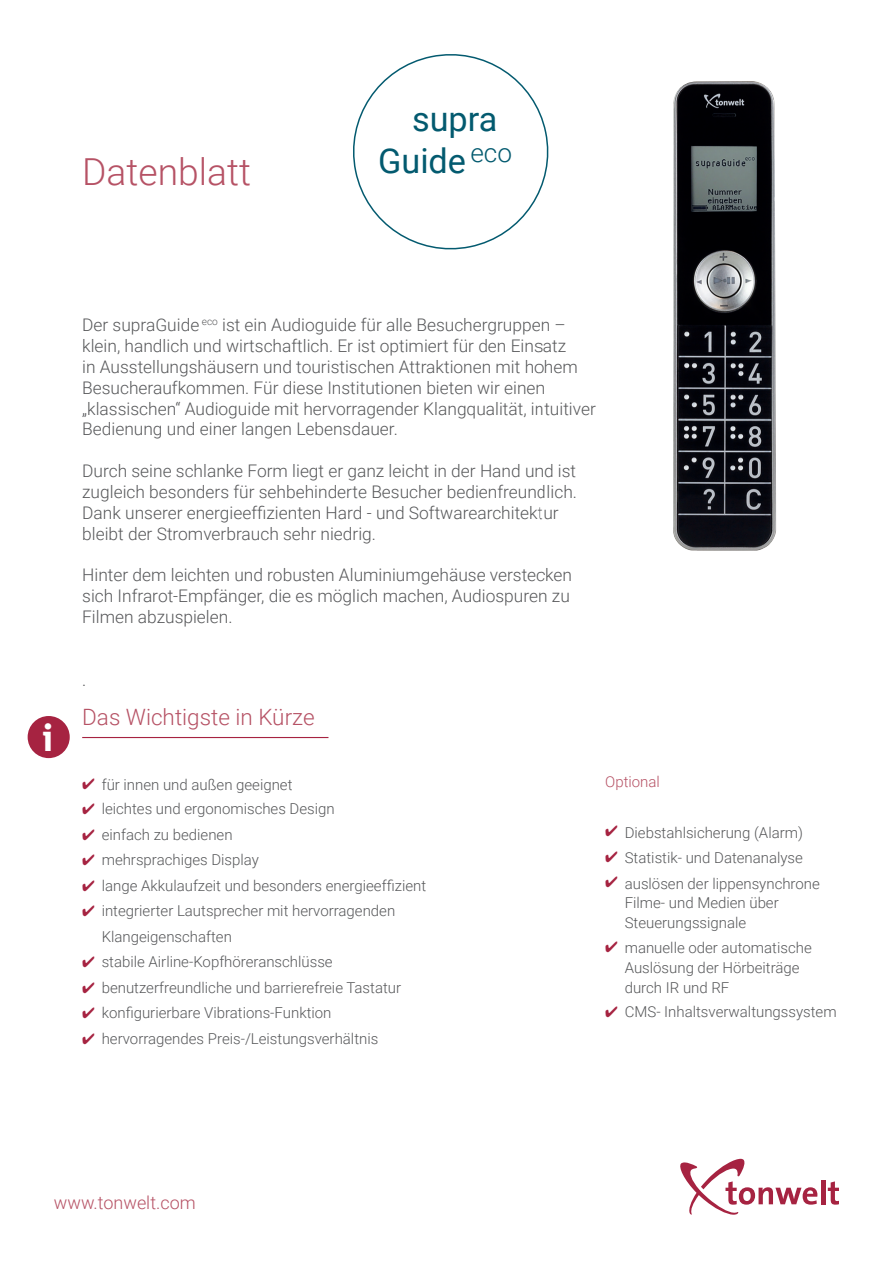
<style>
.page{position:relative;width:893px;height:1263px;background:#fff}
.page>*{position:absolute;margin:0;border:0;box-sizing:border-box;transform-origin:0 0}
.t1{font:700 37.65px "Unit";color:#fff}
.t2{font:300 37.2px "Roboto";color:#b65265}
.t3{font:34.2px/41.1px "Roboto";color:#035a6f;text-align:center}
.t4{font:300 22.5px "Roboto";color:#b65265}
.t5{font:300 18px "Roboto";color:#b65265}
.t6{font:300 17.4px/20.9px "Roboto";color:#57585a}
.t7{font:300 15px/19.5px "Roboto";color:#57585a}
.t8{font:300 15px "Roboto";color:#b65265}
.s1{color:#a62341}
</style>
<div class="page">
<svg style="left:680px;top:1158px;width:137px;height:57px"></svg>
<hr style="left:821px;top:1180px;width:4px;height:24px;background:#a62341">
<svg style="left:828px;top:1181px;width:11px;height:24px"></svg>
<svg style="left:353px;top:54px;width:196px;height:196px"></svg>
<img style="left:673px;top:81px;width:103px;height:470px">
<div style="left:28px;top:716px;width:42px;height:42px;background:#a62341;border-radius:50%"></div>
<hr style="left:82px;top:737px;width:246px;height:1px;background:#a62341">
<h2 class="t2" style="left:82px;top:146px;width:170px">Datenblatt</h2>
<h3 class="t3" style="left:378px;top:97px;width:135px">supra<br>Guide <sup>eco</sup></h3>
<h1 class="t1" style="left:42px;top:714px;width:12px">i</h1>
<p class="t6" style="left:82px;top:314px;width:515px">Der supraGuide <sup>eco</sup> ist ein Audioguide für alle Besuchergruppen – klein, handlich und wirtschaftlich. Er ist optimiert für den Einsatz<br>in Ausstellungshäusern und touristischen Attraktionen mit hohem Besucheraufkommen. Für diese Institutionen bieten wir einen „klassischen“ Audioguide mit hervorragender Klangqualität, intuitiver Bedienung und einer langen Lebensdauer.</p>
<p class="t6" style="left:82px;top:460px;width:496px">Durch seine schlanke Form liegt er ganz leicht in der Hand und ist zugleich besonders für sehbehinderte Besucher bedienfreundlich.<br>Dank unserer energieeffizienten Hard - und Softwarearchitektur bleibt der Stromverbrauch sehr niedrig.</p>
<p class="t6" style="left:82px;top:564px;width:491px">Hinter dem leichten und robusten Aluminiumgehäuse verstecken sich Infrarot-Empfänger, die es möglich machen, Audiospuren zu<br>Filmen abzuspielen.</p>
<p class="t6" style="left:82px;top:668px;width:6px">.</p>
<p class="t4" style="left:82px;top:701px;width:234px">Das Wichtigste in Kürze</p>
<p class="t7" style="left:82px;top:774px;width:212px"><span class="s1">✔</span> für innen und außen geeignet</p>
<p class="t7" style="left:82px;top:798px;width:254px"><span class="s1">✔</span> leichtes und ergonomisches Design</p>
<p class="t7" style="left:82px;top:824px;width:152px"><span class="s1">✔</span> einfach zu bedienen</p>
<p class="t7" style="left:82px;top:849px;width:178px"><span class="s1">✔</span> mehrsprachiges Display</p>
<p class="t7" style="left:82px;top:875px;width:345px"><span class="s1">✔</span> lange Akkulaufzeit und besonders energieeffizient</p>
<p class="t7" style="left:102px;top:897px;width:295px;line-height:25.5px;text-indent:-20px"><span class="s1">✔</span> integrierter Lautsprecher mit hervorragenden<br>Klangeigenschaften</p>
<p class="t7" style="left:82px;top:951px;width:252px"><span class="s1">✔</span> stabile Airline-Kopfhöreranschlüsse</p>
<p class="t7" style="left:82px;top:977px;width:320px"><span class="s1">✔</span> benutzerfreundliche und barrierefreie Tastatur</p>
<p class="t7" style="left:82px;top:1002px;width:251px"><span class="s1">✔</span> konfigurierbare Vibrations-Funktion</p>
<p class="t7" style="left:82px;top:1028px;width:298px"><span class="s1">✔</span> hervorragendes Preis-/Leistungsverhältnis</p>
<p class="t8" style="left:605px;top:771px;width:56px">Optional</p>
<p class="t7" style="left:605px;top:822px;width:199px"><span class="s1">✔</span> Diebstahlsicherung (Alarm)</p>
<p class="t7" style="left:605px;top:848px;width:199px"><span class="s1">✔</span> Statistik- und Datenanalyse</p>
<p class="t7" style="left:625px;top:873px;width:197px;text-indent:-20px"><span class="s1">✔</span> auslösen der lippensynchrone<br>Filme- und Medien über<br>Steuerungssignale</p>
<p class="t7" style="left:625px;top:938px;width:189px;text-indent:-20px"><span class="s1">✔</span> manuelle oder automatische<br>Auslösung der Hörbeiträge durch IR und RF</p>
<p class="t7" style="left:605px;top:1001px;width:233px"><span class="s1">✔</span> CMS- Inhaltsverwaltungssystem</p>
<p class="t5" style="left:54px;top:1190px;width:143px">www.tonwelt.com</p>
</div>
